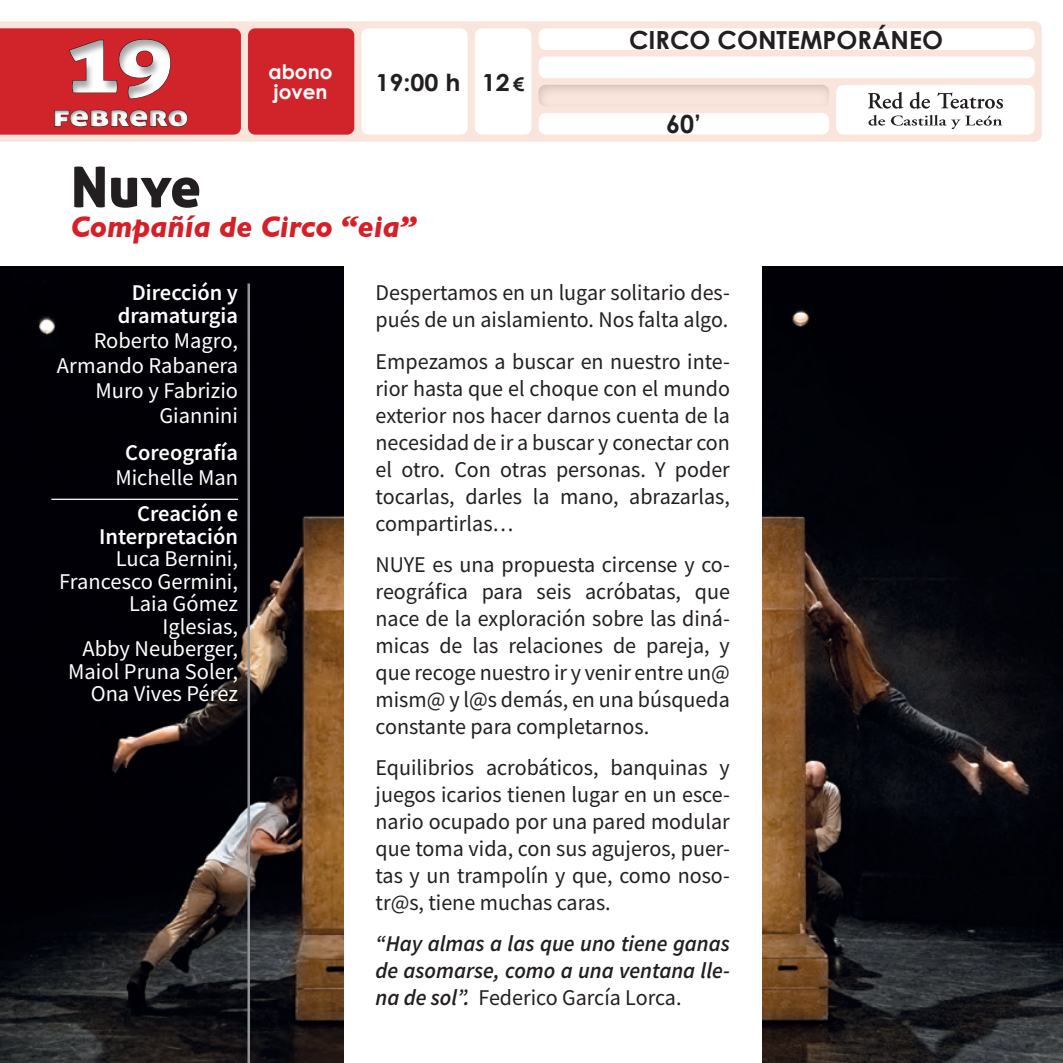
<style>
.page{position:relative;width:1063px;height:1063px;background:#fff}
.page>*{position:absolute;margin:0;border:0;box-sizing:border-box;transform-origin:0 0}
.t1{font:80px "Aller Display";color:#fff;scale:1.25 1}
.t2{font:56px "Aller Display";color:#231f20}
.t3{font:italic 700 30px "Gill Sans";color:#d61f26;scale:.96 1}
.t4{font:30px "Aller Display";color:#fff;scale:1.21 1}
.t5{font:700 25px "Century Gothic";color:#231f20}
.t6{font:700 23.5px "Century Gothic";color:#231f20;scale:1.06 1}
.t7{font:22.5px/27px "Source Sans Pro";color:#231f20;text-align:justify}
.t8{font:22.5px/22.5px "Source Sans Pro";color:#fff;text-align:right}
.t9{font:italic 600 22.5px/27px "Source Sans Pro";color:#231f20;text-align:justify}
.t10{font:600 22.5px/22.5px "Source Sans Pro";color:#fff;text-align:right}
.t11{font:700 20px/20px "Century Gothic";color:#fff}
.s1{font-size:18.75px}
.s2{font-weight:400}
.s3{font-weight:600}
.s4{font-weight:400;font-style:normal}
</style>
<div class="page">
<img style="left:0;top:266px;width:344px;height:797px">
<img style="left:763px;top:266px;width:300px;height:797px">
<svg style="left:0;top:21px;width:1042px;height:121px;background:#f9e5dd"></svg>
<div style="left:361px;top:28px;width:107px;height:107px;background:#fff;border-radius:7px"></div>
<div style="left:0;top:9px;width:320px;height:107px;background:#231f20;opacity:.4"></div>
<svg style="left:0;top:28px;width:241px;height:65px;background:#c7232a"></svg>
<div style="left:0;top:93px;width:244px;height:45px;background:#231f20;opacity:.4"></div>
<div style="left:248px;top:28px;width:106px;height:107px;background:#d1232a;border-radius:7px"></div>
<hr style="left:247px;top:283px;width:3px;height:780px;background:#939598">
<hr style="left:51px;top:499px;width:187px;height:1px;background:#fff">
<div style="left:539px;top:28px;width:496px;height:22px;background:#fff;border-radius:7px"></div>
<div style="left:535px;top:76px;width:295px;height:34px;background:#231f20;opacity:.2"></div>
<div style="left:539px;top:57px;width:496px;height:21px;background:#fff;border-radius:7px"></div>
<div style="left:539px;top:113px;width:290px;height:22px;background:#fff;border-radius:7px"></div>
<div style="left:836px;top:85px;width:199px;height:50px;background:#fff;border-radius:7px"></div>
<div style="left:475px;top:28px;width:56px;height:107px;background:#fff;border-radius:7px"></div>
<svg style="left:868px;top:92px;width:135px;height:37px"></svg>
<h1 class="t1" style="left:66px;top:13px;width:89px">19</h1>
<h3 class="t4" style="left:53px;top:96px;width:114px">febrero</h3>
<p class="t11" style="left:269px;top:61px;width:65px">abono joven</p>
<p class="t6" style="left:376px;top:68px;width:82px">19:00 h</p>
<p class="t2" style="left:71px;top:151px;width:131px">Nuye</p>
<p class="t3" style="left:71px;top:209px;width:361px">Compañía de Circo “eia”</p>
<p class="t6" style="left:482px;top:68px;width:42px">12<span class="s1">€</span></p>
<p class="t5" style="left:629px;top:24px;width:316px">CIRCO CONTEMPORÁNEO</p>
<p class="t5" style="left:666px;top:108px;width:36px">60’</p>
<p class="t10" style="left:118px;top:281px;width:122px">Dirección y dramaturgia</p>
<p class="t8" style="left:57px;top:328px;width:183px;line-height:25px">Roberto Magro,<br>Armando Rabanera<br>Muro y Fabrizio<br>Giannini</p>
<p class="t10" style="left:115px;top:439px;width:124px;line-height:25px;text-align:center">Coreografía<br><span class="s2">Michelle Man</span></p>
<p class="t8" style="left:59px;top:502px;width:180px"><span class="s3">Creación e<br>Interpretación<br></span>Luca Bernini,<br>Francesco Germini,<br>Laia Gómez<br>Iglesias,<br>Abby Neuberger,<br>Maiol Pruna Soler,<br>Ona Vives Pérez</p>
<p class="t7" style="left:376px;top:279px;width:356px">Despertamos en un lugar solitario des&shy;pués de un aislamiento. Nos falta algo.</p>
<p class="t7" style="left:376px;top:347px;width:356px">Empezamos a buscar en nuestro inte&shy;rior hasta que el choque con el mundo exterior nos hacer darnos cuenta de la necesidad de ir a buscar y conectar con el otro. Con otras personas. Y poder tocarlas, darles la mano, abrazarlas, compartirlas…</p>
<p class="t7" style="left:376px;top:551px;width:356px">NUYE es una propuesta circense y co&shy;reográfica para seis acróbatas, que nace de la exploración sobre las diná&shy;micas de las relaciones de pareja, y que recoge nuestro ir y venir entre un@ mism@ y l@s demás, en una búsqueda constante para completarnos.</p>
<p class="t7" style="left:376px;top:754px;width:356px">Equilibrios acrobáticos, banquinas y juegos icarios tienen lugar en un esce&shy;nario ocupado por una pared modular que toma vida, con sus agujeros, puer&shy;tas y un trampolín y que, como noso&shy;tr@s, tiene muchas caras.</p>
<p class="t9" style="left:376px;top:930px;width:356px">“Hay almas a las que uno tiene ganas de asomarse, como a una ventana lle&shy;na de sol”. <span class="s4">Federico García Lorca.</span></p>
</div>
